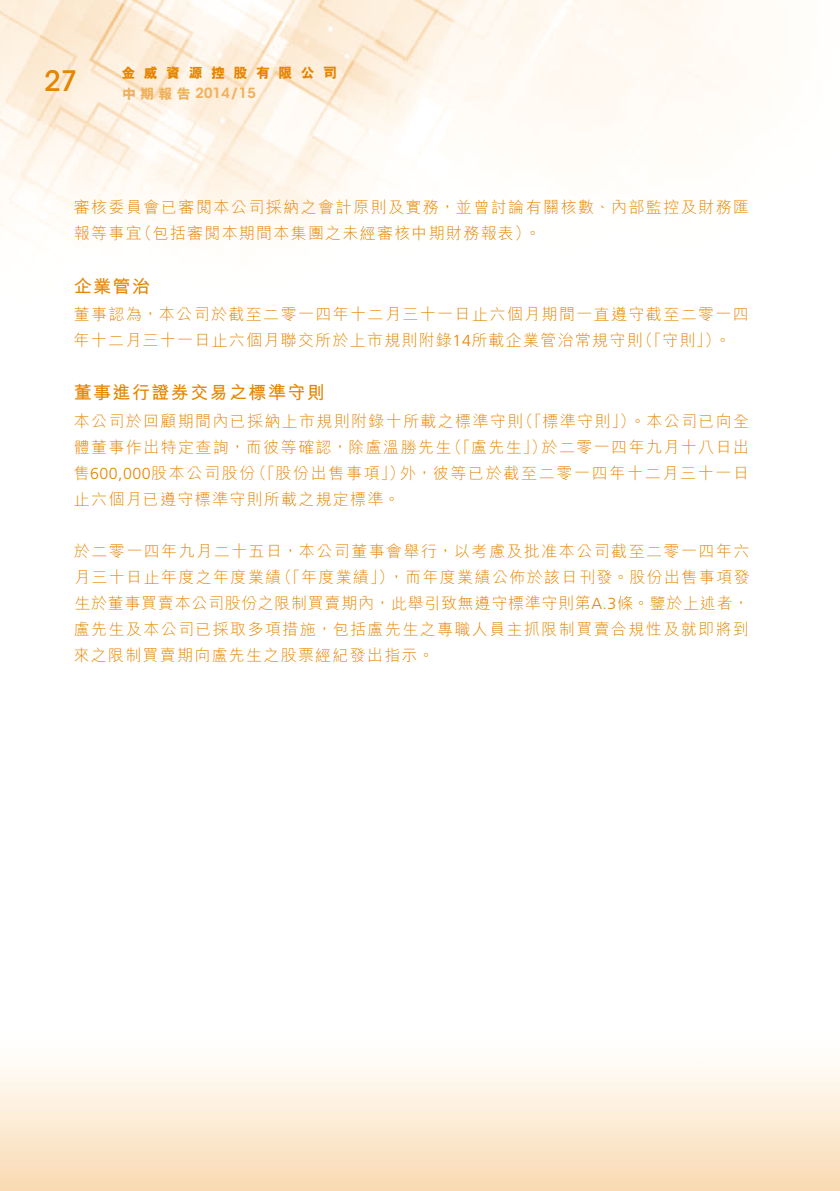
<style>
.page{position:relative;width:840px;height:1191px;background:#fff}
.page>*{position:absolute;margin:0;border:0;box-sizing:border-box;transform-origin:0 0}
.t1{font:500 28px "ITC Avant Garde Std";color:#e68500}
.t2{font:700 18px "M Hei HK";letter-spacing:.08em;color:#e68500}
.t3{font:300 16px/26px "M Hei HK";letter-spacing:.085em;color:#e68500}
.t4{font:600 14px "ITC Avant Garde Std";letter-spacing:.02em;color:#f0b15f}
.t5{font:800 14px "M Hei HK";letter-spacing:.6em;color:#e68500}
.s1{font-family:"M Hei HK";font-weight:800}
.s2{font-family:"Frutiger LT Std"}
</style>
<div class="page">
<img style="left:0;top:0;width:839px;height:1191px">
<h1 class="t1" style="left:44px;top:64px;width:35px">27</h1>
<p class="t5" style="left:121px;top:64px;width:217px">金威資源控股有限公司</p>
<p class="t4" style="left:122px;top:84px;width:135px"><span class="s1">中期報告</span> 2014/15</p>
<p class="t3" style="left:524px;top:193px;width:226px;text-indent:-451px">審核委員會已審閱本公司採納之會計原則及實務，並曾討論有關核數、內部監控及財務匯。</p>
<p class="t3" style="left:74px;top:219px;width:69px">報等事宜</p>
<p class="t2" style="left:74px;top:273px;width:78px">企業管治</p>
<p class="t3" style="left:714px;top:300px;width:36px;text-indent:-640px">董事認為，本公司於截至二零一四年十二月三十一日止六個月期間一直遵守截至二零一四。</p>
<p class="t3" style="left:136px;top:219px;width:395px">（包括審閱本期間本集團之未經審核中期財務報表(</p>
<p class="t3" style="left:637px;top:326px;width:85px">（「守則 (「</p>
<p class="t3" style="left:73px;top:326px;width:570px">年十二月三十一日止六個月聯交所於上市規則附錄<span class="s2">14</span>所載企業管治常規守則</p>
<p class="t2" style="left:74px;top:380px;width:252px">董事進行證券交易之標準守則</p>
<p class="t3" style="left:517px;top:407px;width:233px">（「標準守則」）。本公司已向全</p>
<p class="t3" style="left:74px;top:407px;width:450px">本公司於回顧期間內已採納上市規則附錄十所載之標準守則</p>
<p class="t3" style="left:446px;top:433px;width:102px">（「盧先生」）</p>
<p class="t3" style="left:400px;top:433px;width:350px;text-indent:-326px">體董事作出特定查詢，而彼等確認，除盧溫勝先生<br>外，彼等已於截至二零一四年十二月三十一日</p>
<p class="t3" style="left:541px;top:433px;width:209px">於二零一四年九月十八日出</p>
<p class="t3" style="left:250px;top:459px;width:156px">（「股份出售事項」）</p>
<p class="t3" style="left:74px;top:459px;width:327px">售<span class="s2">600,000</span>股本公司股份<br>止六個月已遵守標準守則所載之規定標準。</p>
<p class="t3" style="left:74px;top:537px;width:677px;text-align:right">於二零一四年九月二十五日，本公司董事會舉行，以考慮及批准本公司截至二零一四年六，而年度業績公佈於該日刊發。股份出售事項發</p>
<p class="t3" style="left:276px;top:563px;width:119px">（「年度業績」）</p>
<p class="t3" style="left:73px;top:563px;width:676px">月三十日止年度之年度業績<br>生於董事買賣本公司股份之限制買賣期內，此舉引致無遵守標準守則第<span class="s2">A.3</span>條。鑒於上述者，盧先生及本公司已採取多項措施，包括盧先生之專職人員主抓限制買賣合規性及就即將到來之限制買賣期向盧先生之股票經紀發出指示。</p>
</div>
